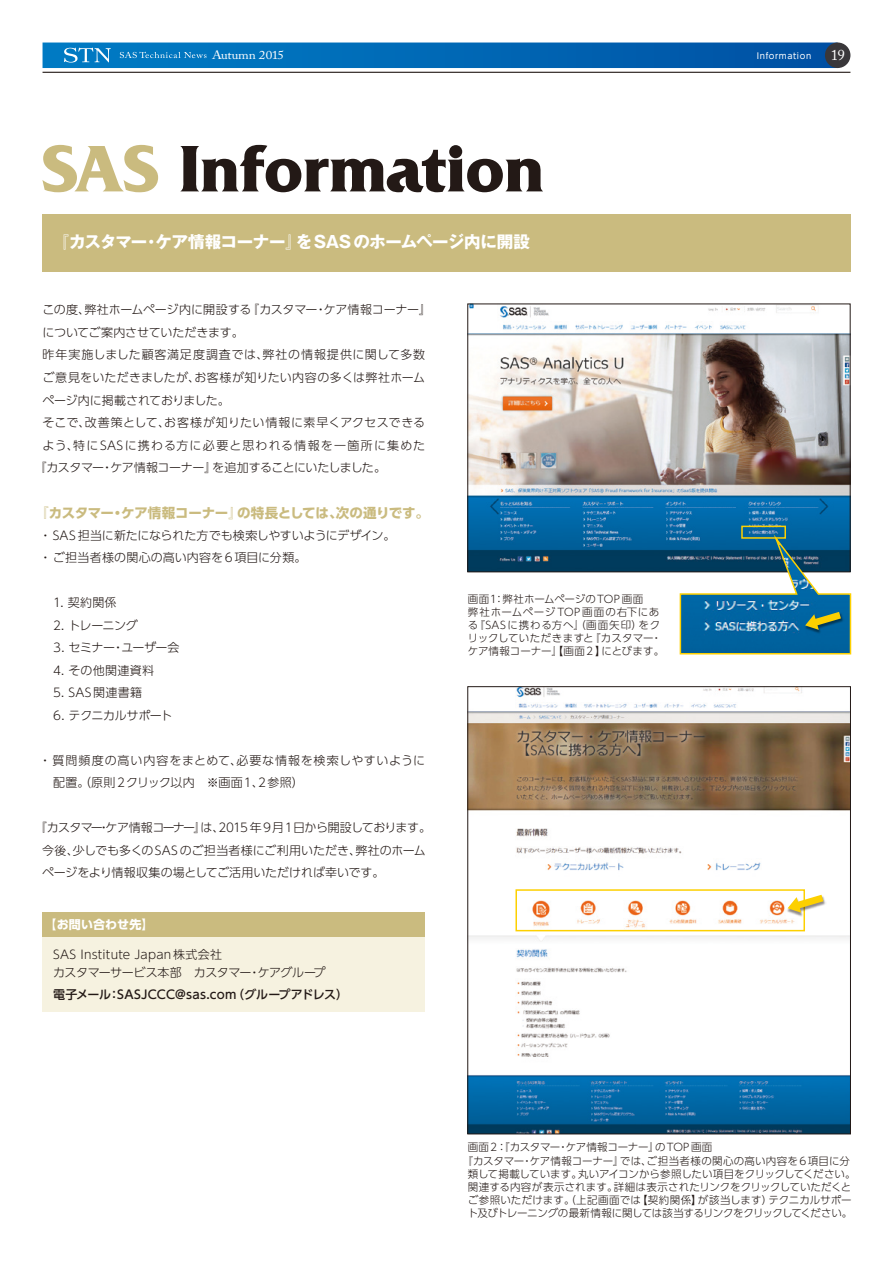
<style>
.page{position:relative;width:893px;height:1263px;background:#fff}
.page>*{position:absolute;margin:0;border:0;box-sizing:border-box;transform-origin:0 0}
.t1{font:700 69px "Friz Quadrata";letter-spacing:-.005em;color:#231916}
.t2{font:700 16.5px "Gothic MB101";letter-spacing:-.025em;color:#fff}
.t3{font:15px "Adobe Caslon Pro";color:#fff}
.t4{font:700 13.5px "UD Shin Go Pro";letter-spacing:-.02em;color:#cabb7f}
.t5{font:300 12px/22.5px "UD Shin Go Pro";letter-spacing:.005em;color:#231916}
.t6{font:300 12px/22.5px "UD Shin Go Pro";letter-spacing:-.02em;color:#231916}
.t7{font:300 12px/22.5px "UD Shin Go Pro";letter-spacing:.055em;color:#231916}
.t8{font:300 12px "UD Shin Go Pro";letter-spacing:-.025em;color:#231916}
.t9{font:300 12px "UD Shin Go Pro";letter-spacing:.035em;color:#231916}
.t10{font:500 12px "UD Shin Go Pro";letter-spacing:.01em;color:#231916}
.t11{font:300 12px "UD Shin Go Pro";letter-spacing:.065em;color:#231916}
.t12{font:300 12px "UD Shin Go Pro";letter-spacing:.095em;color:#231916}
.t13{font:300 12px "UD Shin Go Pro";letter-spacing:-.04em;color:#231916}
.t14{font:300 12px "UD Shin Go Pro";letter-spacing:.025em;color:#231916}
.t15{font:300 12px "UD Shin Go Pro";letter-spacing:-.015em;color:#231916}
.t16{font:300 12px "UD Shin Go Pro";letter-spacing:-.03em;color:#231916}
.t17{font:300 12px "UD Shin Go Pro";letter-spacing:-.045em;color:#231916}
.t18{font:300 12px "UD Shin Go Pro";letter-spacing:-.035em;color:#231916}
.t19{font:12px "Adobe Caslon Pro";letter-spacing:-.03em;color:#fff;scale:1.1 1}
.t20{font:700 12px "UD Shin Go Pro";letter-spacing:.015em;color:#fff}
.t21{font:300 10.5px/13px "UD Shin Go Pro";letter-spacing:.03em;color:#231916}
.t22{font:300 10.5px "UD Shin Go Pro";letter-spacing:.02em;color:#231916}
.t23{font:300 10.5px "UD Shin Go Pro";letter-spacing:-.02em;color:#231916}
.t24{font:300 10.5px "UD Shin Go Pro";letter-spacing:-.04em;color:#231916}
.t25{font:300 10.5px "UD Shin Go Pro";color:#231916}
.t26{font:300 10.5px "UD Shin Go Pro";letter-spacing:-.025em;color:#231916}
.t27{font:8.4px "UD Shin Go Pro";letter-spacing:.07em;color:#fff}
.s1{color:#cabb7f}
</style>
<div class="page">
<img style="left:469px;top:306px;width:379px;height:264px">
<div style="left:467px;top:304px;width:383px;height:268px;border:1px solid #231916"></div>
<div style="left:43px;top:214px;width:808px;height:57px;background:#cabb7f"></div>
<div style="left:43px;top:912px;width:382px;height:99px;background:#f6f2e0"></div>
<div style="left:43px;top:912px;width:382px;height:25px;background:#cabb7f"></div>
<img style="left:469px;top:688px;width:380px;height:444px">
<div style="left:741px;top:526px;width:45px;height:13px;border:2px solid #fdd000"></div>
<div style="left:43px;top:43px;width:795px;height:25px;background:linear-gradient(to right,#007ec6,#0051a3)"></div>
<hr style="left:43px;top:72px;width:807px;height:1px;background:#231916">
<svg style="left:64px;top:48px;width:47px;height:15px"></svg>
<svg style="left:120px;top:52px;width:87px;height:6px"></svg>
<div style="left:825px;top:43px;width:25px;height:25px;background:#39373a;border-radius:50%"></div>
<svg style="left:679px;top:530px;width:173px;height:125px"></svg>
<div style="left:515px;top:889px;width:290px;height:42px;border:2px solid #fdd000"></div>
<img style="left:786px;top:894px;width:41px;height:24px">
<svg style="left:788px;top:895px;width:35px;height:18px"></svg>
<p class="t19" style="left:212px;top:48px;width:67px">Autumn 2015</p>
<p class="t27" style="left:757px;top:49px;width:56px">Information</p>
<p class="t3" style="left:831px;top:46px;width:16px">19</p>
<h1 class="t1" style="left:42px;top:131px;width:504px"><span class="s1">SAS</span> Information</h1>
<h2 class="t2" style="left:53px;top:230px;width:479px">『カスタマー・ケア情報コーナー』をSASのホームページ内に開設</h2>
<p class="t8" style="left:43px;top:300px;width:390px">この度、弊社ホームページ内に開設する『カスタマー・ケア情報コーナー』</p>
<p class="t15" style="left:43px;top:323px;width:203px">についてご案内させていただきます。</p>
<p class="t11" style="left:43px;top:345px;width:384px">昨年実施しました顧客満足度調査では、弊社の情報提供に関して多数</p>
<p class="t5" style="left:43px;top:366px;width:384px">ご意見をいただきましたが、お客様が知りたい内容の多くは弊社ホーム</p>
<p class="t16" style="left:43px;top:390px;width:189px">ページ内に掲載されておりました。</p>
<p class="t9" style="left:43px;top:413px;width:384px">そこで、改善策として、お客様が知りたい情報に素早くアクセスできる</p>
<p class="t12" style="left:43px;top:435px;width:384px">よう、特にSASに携わる方に必要と思われる情報を一箇所に集めた</p>
<p class="t13" style="left:34px;top:458px;width:353px">『カスタマー・ケア情報コーナー』を追加することにいたしました。</p>
<p class="t4" style="left:35px;top:502px;width:395px">『カスタマー・ケア情報コーナー』の特長としては、次の通りです。</p>
<p class="t5" style="left:40px;top:523px;width:358px">・ SAS 担当に新たになられた方でも検索しやすいようにデザイン。・ ご担当者様の関心の高い内容を6項目に分類。</p>
<p class="t5" style="left:53px;top:591px;width:65px">1. 契約関係</p>
<p class="t5" style="left:53px;top:613px;width:86px">2. トレーニング</p>
<p class="t17" style="left:53px;top:638px;width:128px">3. セミナー・ユーザー会</p>
<p class="t14" style="left:53px;top:660px;width:103px">4. その他関連資料</p>
<p class="t14" style="left:53px;top:683px;width:90px">5. SAS関連書籍</p>
<p class="t18" style="left:53px;top:705px;width:121px">6. テクニカルサポート</p>
<p class="t7" style="left:53px;top:748px;width:374px;text-indent:-14px">・ 質問頻度の高い内容をまとめて、必要な情報を検索しやすいように配置。（原則2クリック以内　※画面1、2参照）</p>
<p class="t6" style="left:42px;top:816px;width:390px;text-indent:-7px">『カスタマー・ケア情報コーナー』は、2015 年 9 月1日から開設しております。今後、少しでも多くのSASのご担当者様にご利用いただき、弊社のホームページをより情報収集の場としてご活用いただければ幸いです。</p>
<p class="t20" style="left:45px;top:914px;width:110px">【お問い合わせ先】</p>
<p class="t5" style="left:53px;top:944px;width:286px;line-height:18px">SAS Institute Japan株式会社<br>カスタマーサービス本部　カスタマー・ケアグループ　</p>
<p class="t10" style="left:53px;top:985px;width:303px">電子メール：SASJCCC@sas.com（グループアドレス）　</p>
<p class="t21" style="left:468px;top:592px;width:198px">画面１：弊社ホームページのTOP 画面<br>弊社ホームページ TOP画面の右下にある『SASに携わる方へ』（画面矢印）をクリックしていただきますと『カスタマー・ケア情報コーナー』【画面２】にとびます。</p>
<p class="t26" style="left:468px;top:1139px;width:246px">画面２：『カスタマー・ケア情報コーナー』のTOP 画面</p>
<p class="t22" style="left:462px;top:1152px;width:389px">『カスタマー・ケア情報コーナー』では、ご担当者様の関心の高い内容を6項目に分</p>
<p class="t23" style="left:468px;top:1165px;width:389px">類して掲載しています。丸いアイコンから参照したい項目をクリックしてください。</p>
<p class="t25" style="left:468px;top:1178px;width:385px">関連する内容が表示されます。詳細は表示されたリンクをクリックしていただくと</p>
<p class="t22" style="left:468px;top:1191px;width:385px">ご参照いただけます。（上記画面では【契約関係】が該当します）テクニカルサポー</p>
<p class="t24" style="left:468px;top:1204px;width:386px">ト及びトレーニングの最新情報に関しては該当するリンクをクリックしてください。</p>
</div>
